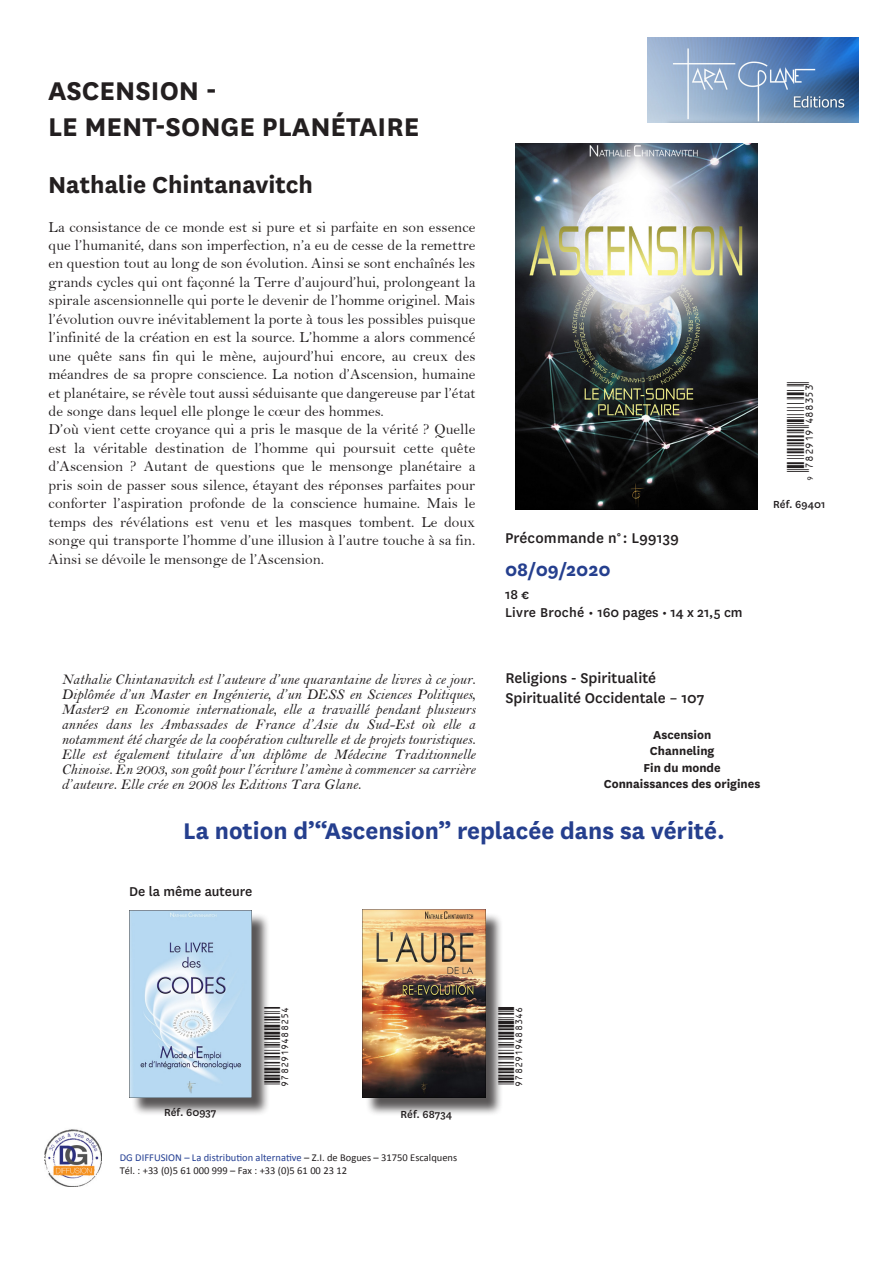
<style>
.page{position:relative;width:893px;height:1263px;background:#fff}
.page>*{position:absolute;margin:0;border:0;box-sizing:border-box;transform-origin:0 0}
.t1{font:700 30px "National";color:#231f20}
.t2{font:700 27px "National";color:#231f20}
.Accroche{font:700 26.55px "National";color:#253f8e}
.t3{font:700 21px "National";color:#253f8e}
.t4{font:19.5px "ID Automation UPCEANXS";color:#231f20}
.t5{font:18px "ID Automation UPCEANXS";color:#231f20}
.Titre_collection{font:500 16.5px "National";color:#231f20}
.t6{font:15.3px/18.5px "Bell";color:#231f20;text-align:justify}
.texte_BIO{font:15px/15px "Bell MT Italic";color:#231f20;text-align:justify}
.Accroche_texte{font:500 15px "National";color:#231f20}
.t7{font:700 13.5px "National";color:#231f20}
.t8{font:500 12px "National";color:#231f20}
.t9{font:10.5px "Calibri";color:#233e92}
.t10{font:10.5px "Calibri";color:#231f20}
.s1{color:#231f20}
</style>
<div class="page">
<img style="left:45px;top:1129px;width:56px;height:57px">
<img style="left:648px;top:38px;width:210px;height:84px">
<img style="left:515px;top:144px;width:243px;height:366px">
<div style="left:131px;top:912px;width:139px;height:204px;background:#231f20;opacity:.75"></div>
<img style="left:129px;top:910px;width:123px;height:187px">
<div style="left:365px;top:912px;width:139px;height:204px;background:#231f20;opacity:.75"></div>
<img style="left:363px;top:910px;width:122px;height:187px">
<p class="t1" style="left:48px;top:69px;width:170px">ASCENSION -</p>
<p class="t1" style="left:48px;top:105px;width:373px">LE MENT-SONGE PLANÉTAIRE</p>
<p class="t2" style="left:48px;top:165px;width:266px">Nathalie Chintanavitch</p>
<p class="t6" style="left:49px;top:217px;width:428px">La consistance de ce monde est si pure et si parfaite en son essence que l’humanité, dans son imperfection, n’a eu de cesse de la remettre en question tout au long de son évolution. Ainsi se sont enchaînés les grands cycles qui ont façonné la Terre d’aujourd’hui, prolongeant la spirale ascensionnelle qui porte le devenir de l’homme originel. Mais l’évolution ouvre inévitablement la porte à tous les possibles puisque l’infinité de la création en est la source. L’homme a alors commencé une quête sans fin qui le mène, aujourd’hui encore, au creux des méandres de sa propre conscience. La notion d’Ascension, humaine et planétaire, se révèle tout aussi séduisante que dangereuse par l’état de songe dans lequel elle plonge le cœur des hommes.</p>
<p class="t6" style="left:49px;top:420px;width:428px">D’où vient cette croyance qui a pris le masque de la vérité ? Quelle est la véritable destination de l’homme qui poursuit cette quête d’Ascension ? Autant de questions que le mensonge planétaire a pris soin de passer sous silence, étayant des réponses parfaites pour conforter l’aspiration profonde de la conscience humaine. Mais le temps des révélations est venu et les masques tombent. Le doux songe qui transporte l’homme d’une illusion à l’autre touche à sa fin.<br>Ainsi se dévoile le mensonge de l’Ascension.</p>
<p class="Titre_collection" style="left:505px;top:527px;width:175px">Précommande n° : L99139</p>
<p class="t3" style="left:505px;top:555px;width:107px">08/09/2020</p>
<p class="Accroche_texte" style="left:505px;top:584px;width:26px">18 €</p>
<p class="Accroche_texte" style="left:505px;top:602px;width:239px">Livre Broché • 160 pages • 14 x 21,5 cm</p>
<p class="t4" style="left:783px;top:485px;width:105px;rotate:-90deg">y(7IC9B9*OSSNPN(</p>
<p class="t8" style="left:773px;top:496px;width:54px">Réf. 69401</p>
<p class="texte_BIO" style="left:61px;top:672px;width:415px">Nathalie Chintanavitch est l’auteure d’une quarantaine de livres à ce jour.<br>Diplômée d’un Master en Ingénierie, d’un DESS en Sciences Politiques, Master2 en Economie internationale, elle a travaillé pendant plusieurs années dans les Ambassades de France d’Asie du Sud-Est où elle a notamment été chargée de la coopération culturelle et de projets touristiques.<br>Elle est également titulaire d’un diplôme de Médecine Traditionnelle Chinoise. En 2003, son goût pour l’écriture l’amène à commencer sa carrière d’auteure. Elle crée en 2008 les Editions Tara Glane.</p>
<p class="Titre_collection" style="left:505px;top:667px;width:152px">Religions - Spiritualité</p>
<p class="Titre_collection" style="left:505px;top:687px;width:201px">Spiritualité Occidentale – 107</p>
<p class="t7" style="left:653px;top:725px;width:60px">Ascension</p>
<p class="t7" style="left:650px;top:742px;width:66px">Channeling</p>
<p class="t7" style="left:644px;top:758px;width:79px">Fin du monde</p>
<p class="t7" style="left:604px;top:774px;width:158px">Connaissances des origines</p>
<p class="Accroche" style="left:183px;top:812px;width:543px">La notion d’“Ascension” replacée dans sa vérité.</p>
<p class="Accroche_texte" style="left:129px;top:881px;width:125px">De la même auteure</p>
<p class="t8" style="left:164px;top:1104px;width:54px">Réf. 60937</p>
<p class="t5" style="left:260px;top:1087px;width:81px;rotate:-90deg">9782919488254</p>
<p class="t5" style="left:494px;top:1086px;width:81px;rotate:-90deg">9782919488346</p>
<p class="t8" style="left:401px;top:1106px;width:53px">Réf. 68734</p>
<p class="t9" style="left:120px;top:1150px;width:339px">DG DIFFUSION – La distribution alternative <span class="s1">– Z.I. de Bogues – 31750 Escalquens</span></p>
<p class="t10" style="left:120px;top:1163px;width:229px">Tél. : +33 (0)5 61 000 999 – Fax : +33 (0)5 61 00 23 12</p>
</div>
